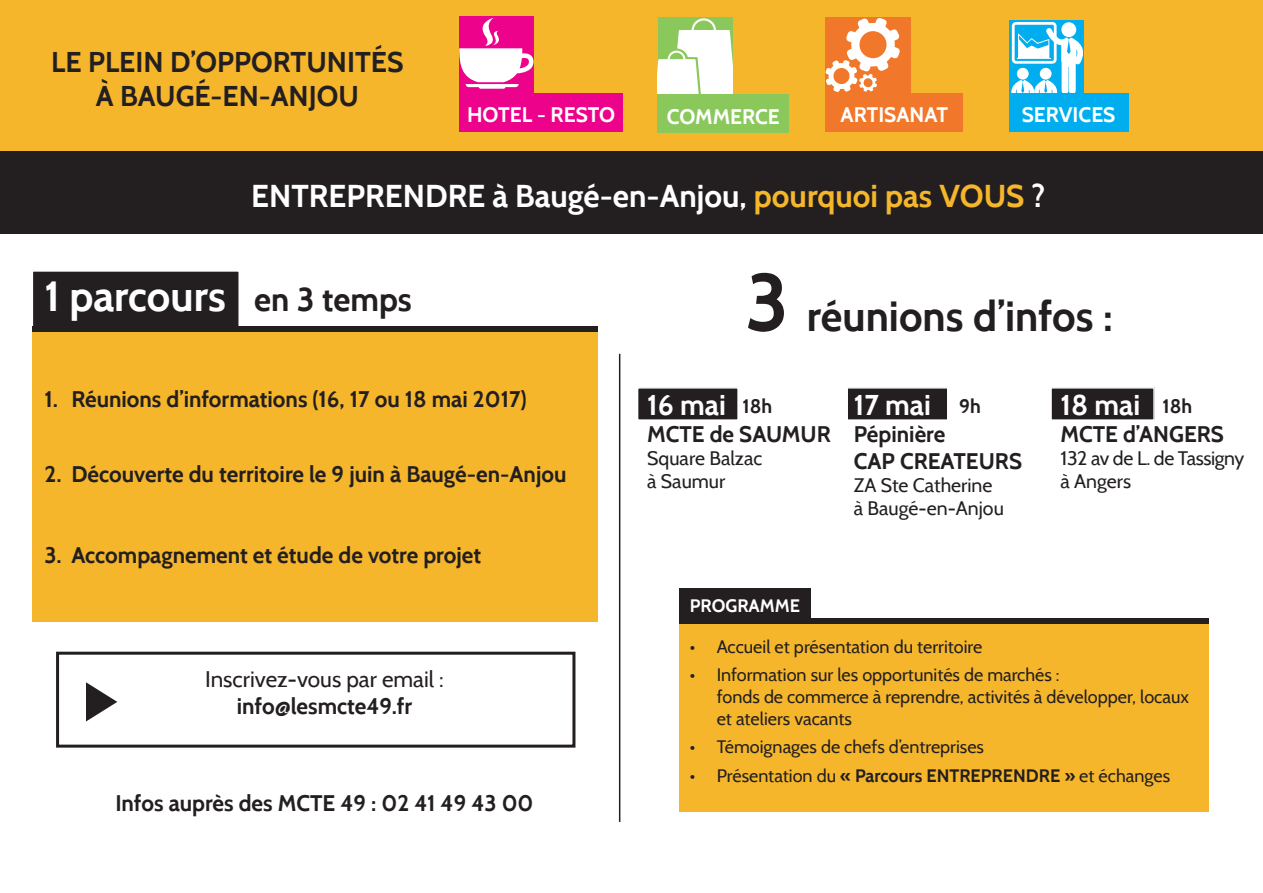
<style>
.page{position:relative;width:1263px;height:893px;background:#fff}
.page>*{position:absolute;margin:0;border:0;box-sizing:border-box;transform-origin:0 0}
.t1{font:700 42px "Cabin";color:#fff}
.t2{font:700 42px "Cabin";color:#231f20}
.t3{font:700 31.5px "Cabin";color:#fff}
.t4{font:700 28.5px "Cabin";color:#231f20}
.t5{font:700 28.5px "Cabin";color:#fff}
.t6{font:700 22.5px "Cabin";color:#231f20}
.t7{font:22.5px "Cabin";color:#231f20}
.t8{font:700 21px "Cabin";color:#fff}
.t9{font:19.5px "Cabin";color:#231f20}
.t10{font:19.5px "Cabin";letter-spacing:-.02em;color:#231f20}
.t11{font:700 19.5px "Cabin";color:#231f20}
.t12{font:18px/21.6px "Cabin";color:#231f20}
.t13{font:700 18px "Cabin";color:#fff}
.s1{color:#f5b62b}
.s2{font-size:33px;color:#231f20}
.s3{font-size:81px}
.s4{font-weight:700}
</style>
<div class="page">
<div style="left:0;top:0;width:1263px;height:151px;background:#f5b62b"></div>
<div style="left:33px;top:332px;width:565px;height:289px;background:#f5b62b"></div>
<div style="left:638px;top:388px;width:100px;height:32px;background:#231f20"></div>
<div style="left:637px;top:387px;width:102px;height:34px;border:2px solid #fff"></div>
<div style="left:847px;top:388px;width:101px;height:32px;background:#231f20"></div>
<div style="left:846px;top:387px;width:102px;height:34px;border:2px solid #fff"></div>
<div style="left:1051px;top:388px;width:103px;height:32px;background:#231f20"></div>
<div style="left:1050px;top:387px;width:105px;height:34px;border:2px solid #fff"></div>
<div style="left:679px;top:588px;width:132px;height:32px;background:#231f20"></div>
<div style="left:32px;top:271px;width:207px;height:56px;background:#231f20"></div>
<div style="left:32px;top:270px;width:208px;height:58px;border:2px solid #fff"></div>
<div style="left:679px;top:618px;width:530px;height:6px;background:#231f20"></div>
<div style="left:0;top:151px;width:1263px;height:82px;background:#231f20"></div>
<svg style="left:86px;top:682px;width:31px;height:39px"></svg>
<div style="left:56px;top:652px;width:519px;height:96px;border:3px solid #231f20"></div>
<div style="left:679px;top:624px;width:530px;height:187px;background:#f5b62b"></div>
<div style="left:825px;top:17px;width:86px;height:77px;background:#f1772b"></div>
<svg style="left:825px;top:18px;width:75px;height:74px"></svg>
<div style="left:459px;top:16px;width:75px;height:78px;background:#ed028c"></div>
<svg style="left:459px;top:18px;width:75px;height:71px"></svg>
<svg style="left:658px;top:18px;width:74px;height:76px"></svg>
<div style="left:1009px;top:20px;width:74px;height:78px;background:#00aeef"></div>
<svg style="left:1011px;top:22px;width:72px;height:71px"></svg>
<div style="left:658px;top:94px;width:131px;height:39px;background:#8bc85c"></div>
<div style="left:1009px;top:93px;width:119px;height:38px;background:#00aeef"></div>
<div style="left:460px;top:93px;width:163px;height:38px;background:#ed028c"></div>
<div style="left:825px;top:93px;width:138px;height:38px;background:#f1772b"></div>
<hr style="left:619px;top:354px;width:1px;height:468px;background:#231f20">
<div style="left:33px;top:326px;width:565px;height:6px;background:#231f20"></div>
<p class="t4" style="left:51px;top:44px;width:354px">LE PLEIN D’OPPORTUNITÉS</p>
<p class="t4" style="left:96px;top:79px;width:264px">À BAUGÉ-EN-ANJOU</p>
<p class="t8" style="left:467px;top:102px;width:150px">HOTEL - RESTO</p>
<p class="t8" style="left:667px;top:103px;width:115px">COMMERCE</p>
<p class="t8" style="left:840px;top:102px;width:109px">ARTISANAT</p>
<p class="t8" style="left:1022px;top:102px;width:95px">SERVICES</p>
<p class="t3" style="left:251px;top:177px;width:796px">ENTREPRENDRE à Baugé-en-Anjou, <span class="s1">pourquoi pas VOUS</span> ?</p>
<p class="t1" style="left:44px;top:271px;width:369px">1 parcours <span class="s2">en 3 temps</span></p>
<p class="t6" style="left:44px;top:385px;width:484px">1. Réunions d’informations (16, 17 ou 18 mai 2017)</p>
<p class="t6" style="left:44px;top:460px;width:524px">2. Découverte du territoire le 9 juin à Baugé-en-Anjou</p>
<p class="t6" style="left:44px;top:541px;width:438px">3. Accompagnement et étude de votre projet</p>
<p class="t7" style="left:205px;top:665px;width:240px">Inscrivez-vous par email :</p>
<p class="t6" style="left:237px;top:693px;width:177px">info@lesmcte49.fr</p>
<p class="t6" style="left:115px;top:790px;width:419px">Infos auprès des MCTE 49 : 02 41 49 43 00</p>
<p class="t2" style="left:745px;top:291px;width:369px"><span class="s3">3</span> réunions d’infos :</p>
<p class="t5" style="left:1060px;top:387px;width:81px">18 mai</p>
<p class="t6" style="left:1060px;top:420px;width:165px">MCTE d’ANGERS</p>
<p class="t10" style="left:1060px;top:446px;width:185px">132 av de L. de Tassigny</p>
<p class="t9" style="left:1060px;top:470px;width:72px">à Angers</p>
<p class="t5" style="left:647px;top:387px;width:80px">16 mai</p>
<p class="t6" style="left:647px;top:420px;width:185px">MCTE de SAUMUR</p>
<p class="t9" style="left:647px;top:446px;width:117px">Square Balzac</p>
<p class="t9" style="left:647px;top:470px;width:80px">à Saumur</p>
<p class="t5" style="left:854px;top:387px;width:79px">17 mai</p>
<p class="t6" style="left:854px;top:420px;width:93px">Pépinière</p>
<p class="t6" style="left:854px;top:447px;width:170px">CAP CREATEURS</p>
<p class="t9" style="left:854px;top:473px;width:140px">ZA Ste Catherine</p>
<p class="t9" style="left:854px;top:497px;width:152px">à Baugé-en-Anjou</p>
<p class="t11" style="left:742px;top:394px;width:31px">18h</p>
<p class="t11" style="left:959px;top:394px;width:23px">9h</p>
<p class="t11" style="left:1162px;top:394px;width:31px">18h</p>
<p class="t13" style="left:690px;top:595px;width:112px">PROGRAMME</p>
<p class="t12" style="left:690px;top:636px;width:294px">• Accueil et présentation du territoire</p>
<p class="t12" style="left:717px;top:664px;width:474px;text-indent:-27px">• Information sur les opportunités de marchés :<br>fonds de commerce à reprendre, activités à développer, locaux et ateliers vacants</p>
<p class="t12" style="left:690px;top:736px;width:296px">• Témoignages de chefs d’entreprises</p>
<p class="t12" style="left:690px;top:764px;width:482px">• Présentation du <span class="s4">« Parcours ENTREPRENDRE »</span> et échanges</p>
</div>
